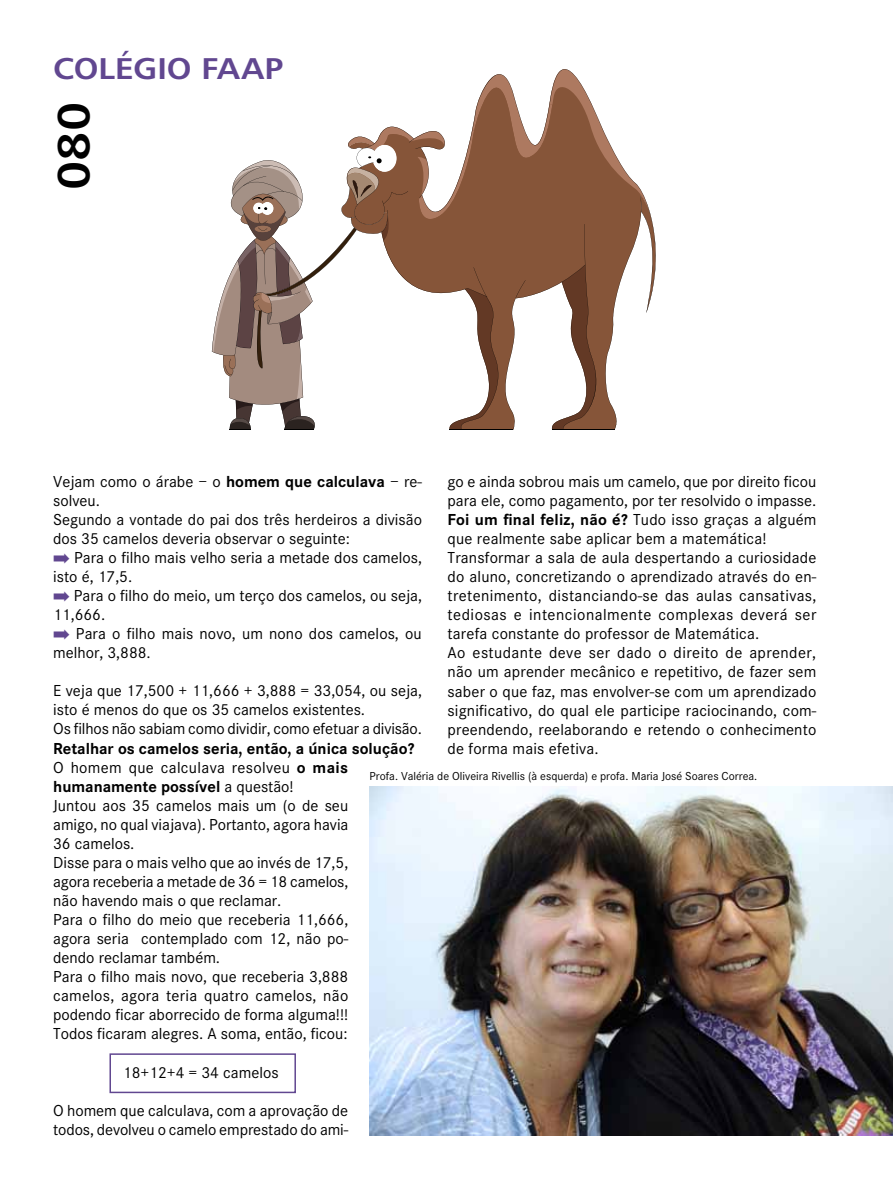
<style>
.page{position:relative;width:893px;height:1191px;background:#fff}
.page>*{position:absolute;margin:0;border:0;box-sizing:border-box;transform-origin:0 0}
.t1{font:45px "Humanist 777 BT Bold B";color:#000;scale:1.1 1}
.t2{font:30px "Humanist 777 BT Bold B";letter-spacing:-.005em;color:#614790;scale:1.1 1}
.t3{font:16.5px/19px "Corporate S";color:#000}
.t4{font:12px "Corporate S";color:#000}
.s1{font-weight:700}
</style>
<div class="page">
<img style="left:370px;top:787px;width:523px;height:348px">
<svg style="left:211px;top:69px;width:445px;height:361px"></svg>
<div style="left:109px;top:1053px;width:187px;height:40px;border:2px solid #614790"></div>
<h2 class="t2" style="left:53px;top:50px;width:211px">COLÉGIO FAAP</h2>
<h1 class="t1" style="left:45px;top:190px;width:82px;rotate:-90deg">080</h1>
<p class="t3" style="left:53px;top:472px;width:370px">Vejam como o árabe – o <span class="s1">homem que calculava</span> – re&shy;solveu.<br>Segundo a vontade do pai dos três herdeiros a divisão dos 35 camelos deveria observar o seguinte:</p>
<p class="t3" style="left:53px;top:548px;width:370px;text-indent:21px">Para o filho mais velho seria a metade dos camelos, isto é, 17,5.</p>
<p class="t3" style="left:53px;top:586px;width:370px;text-indent:21px">Para o filho do meio, um terço dos camelos, ou seja,<br>11,666.</p>
<p class="t3" style="left:53px;top:624px;width:370px;text-indent:23px">Para o filho mais novo, um nono dos camelos, ou melhor, 3,888.</p>
<p class="t3" style="left:53px;top:681px;width:370px">E veja que 17,500 + 11,666 + 3,888 = 33,054, ou seja, isto é menos do que os 35 camelos existentes.<br>Os filhos não sabiam como dividir, como efetuar a divisão.</p>
<p class="t3" style="left:53px;top:738px;width:363px"><span class="s1">Retalhar os camelos seria, então, a única solução?<br></span>O homem que calculava resolveu <span class="s1">o mais humanamente possível</span> a questão!<br>Juntou aos 35 camelos mais um (o de seu<br>amigo, no qual viajava). Portanto, agora havia<br>36 camelos.<br>Disse para o mais velho que ao invés de 17,5,<br>agora receberia a metade de 36 = 18 camelos,<br>não havendo mais o que reclamar.<br>Para o filho do meio que receberia 11,666,<br>agora seria contemplado com 12, não po-<br>dendo reclamar também.<br>Para o filho mais novo, que receberia 3,888<br>camelos, agora teria quatro camelos, não<br>podendo ficar aborrecido de forma alguma!!!<br>Todos ficaram alegres. A soma, então, ficou:</p>
<p class="t3" style="left:123px;top:1062px;width:157px">18+12+4 = 34 camelos</p>
<p class="t3" style="left:53px;top:1101px;width:297px">O homem que calculava, com a aprovação de todos, devolveu o camelo emprestado do ami-</p>
<p class="t3" style="left:448px;top:472px;width:370px">go e ainda sobrou mais um camelo, que por direito ficou para ele, como pagamento, por ter resolvido o impasse.<br><span class="s1">Foi um final feliz, não é?</span> Tudo isso graças a alguém que realmente sabe aplicar bem a matemática!<br>Transformar a sala de aula despertando a curiosidade do aluno, concretizando o aprendizado através do en&shy;tretenimento, distanciando-se das aulas cansativas, tediosas e intencionalmente complexas deverá ser tarefa constante do professor de Matemática.<br>Ao estudante deve ser dado o direito de aprender, não um aprender mecânico e repetitivo, de fazer sem saber o que faz, mas envolver-se com um aprendizado significativo, do qual ele participe raciocinando, com&shy;preendendo, reelaborando e retendo o conhecimento de forma mais efetiva.</p>
<p class="t4" style="left:370px;top:769px;width:389px">Profa. Valéria de Oliveira Rivellis (à esquerda) e profa. Maria José Soares Correa.</p>
</div>
